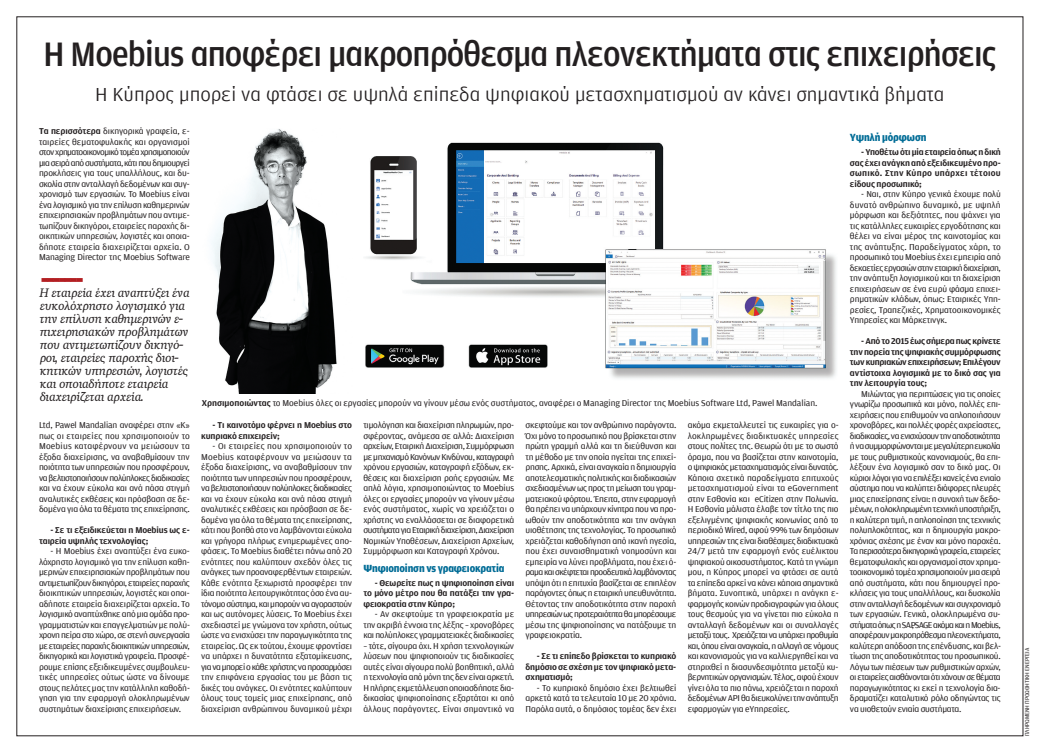
<style>
.page{position:relative;width:1041px;height:753px;background:#fff}
.page>*{position:absolute;margin:0;border:0;box-sizing:border-box;transform-origin:0 0}
.t1{font:700 36px "KAS Amplitude 06 NW Semi";letter-spacing:-.025em;color:#231f20;scale:.95 1}
.t2{font:20px "KAS Amplitude 03 Roman";color:#231f20;scale:1.05 1}
.t3{font:12.3px/13px "KAS Quiosco";letter-spacing:-.01em;color:#231f20;scale:.96 1}
.t4{font:11px "KAS Amplitude 08 NW Heavy";letter-spacing:-.01em;color:#006c96;scale:.95 1}
.t5{font:9px/10.5px "KAS Amplitude 040 Beta";letter-spacing:-.01em;color:#231f20;text-align:justify;scale:1.04 1}
.t6{font:9px/10.5px "KAS Amplitude 07 NW Bold";letter-spacing:-.01em;color:#231f20;text-align:justify;scale:1.04 1}
.t7{font:6px "KAS Amplitude 040 Beta";letter-spacing:-.015em;color:#231f20}
.s1{font-family:"KAS Amplitude 07 NW Bold"}
</style>
<div class="page">
<img style="left:211px;top:129px;width:126px;height:265px">
<img style="left:365px;top:142px;width:471px;height:237px">
<h1 class="t1" style="left:43px;top:43px;width:1004px">H Moebius αποφέρει μακροπρόθεσμα πλεονεκτήματα στις επιχειρήσεις</h1>
<h2 class="t2" style="left:95px;top:88px;width:810px">Η Κύπρος μπορεί να φτάσει σε υψηλά επίπεδα ψηφιακού μετασχηματισμού αν κάνει σημαντικά βήματα</h2>
<p class="t5" style="left:39px;top:126px;width:146px"><span class="s1">Τα περισσότερα</span> δικηγορικά γραφεία, ε&shy;ταιρείες θεματοφυλακής και οργανισμοί στονχρηματοοικονομικότομέαχρησιμοποιούν μιασειράαπόσυστήματα,κάτιπουδημιουργεί προκλήσεις για τους υπαλλήλους, και δυ&shy;σκολίαστηνανταλλαγήδεδομένων καισυγ&shy;χρονισμό των εργασιών. το Moebius είναι έναλογισμικόγιατην επίλυσηκαθημερινών επιχειρησιακών προβλημάτων που αντιμε&shy;τωπίζουν δικηγόροι, εταιρείες παροχής δι&shy;οικητικών υπηρεσιών, λογιστές και οποια&shy;δήποτε εταιρεία διαχειρίζεται αρχεία. ο Managing Director της Moebius Software</p>
<p class="t3" style="left:39px;top:287px;width:158px">H εταιρεία έχει αναπτύξει ένα ευκολόχρηστο λογισμικό για την επίλυση καθημερινών ε&shy;πιχειρησιακών προβλημάτων που αντιμετωπίζουν δικηγό&shy;ροι, εταιρείες παροχής διοι&shy;κητικών υπηρεσιών, λογιστές και οποιαδήποτε εταιρεία διαχειρίζεται αρχεία.</p>
<p class="t5" style="left:39px;top:420px;width:146px">Ltd, Pawel Mandalian αναφέρει στην «κ» πως οι εταιρείες που χρησιμοποιούν το Moebius καταφέρνουν να μειώσουν τα έξοδα διαχείρισης, να αναβαθμίσουν την ποιότητα των υπηρεσιών που προσφέρουν, ναβελτιστοποιήσουνπολύπλοκεςδιαδικασίες και να έχουν εύκολα και ανά πάσα στιγμή αναλυτικές εκθέσεις και πρόσβαση σε δε&shy;δομένα για όλα τα θέματα της επιχείρησης.</p>
<p class="t6" style="left:39px;top:526px;width:146px;text-indent:11px">- Σε τι εξειδικεύεται η Moebius ως ε&shy;ταιρεία υψηλής τεχνολογίας;</p>
<p class="t5" style="left:39px;top:546px;width:146px;text-indent:11px">- H Moebius έχει αναπτύξει ένα ευκο&shy;λόχρηστο λογισμικό για την επίλυση καθη&shy;μερινών επιχειρησιακώνπροβλημάτωνπου αντιμετωπίζουνδικηγόροι,εταιρείεςπαροχής διοικητικών υπηρεσιών, λογιστές και οποι&shy;αδήποτε εταιρεία διαχειρίζεται αρχεία. το λογισμικόαναπτύχθηκεαπόμιαομάδαπρο&shy;γραμματιστών και επαγγελματιών με πολύ&shy;χρονηπείραστοχώρο,σεστενήσυνεργασία μεεταιρείεςπαροχήςδιοικητικώνυπηρεσιών, δικηγορικάκαι λογιστικάγραφεία.προσφέ&shy;ρουμε επίσης εξειδικευμένες συμβουλευ&shy;τικές υπηρεσίες ούτως ώστε να δίνουμε στους πελάτες μας την κατάλληλη καθοδή&shy;γηση για την εφαρμογή ολοκληρωμένων συστημάτων διαχείρισης επιχειρήσεων.</p>
<p class="t5" style="left:202px;top:398px;width:593px"><span class="s1">Χρησιμοποιώντας</span> το Moebius όλες οι εργασίες μπορούν να γίνουν μέσω ενός συστήματος, αναφέρει ο Managing Director της Moebius Software Ltd, Pawel Mandalian.</p>
<p class="t6" style="left:201px;top:421px;width:146px;text-indent:11px">- Τι καινοτόμο φέρνει η Moebius στο κυπριακό επιχειρείν;</p>
<p class="t5" style="left:201px;top:441px;width:146px;text-indent:11px">- οι εταιρείες που χρησιμοποιούν το Moebius καταφέρνουν να μειώσουν τα έξοδα διαχείρισης, να αναβαθμίσουν την ποιότητα των υπηρεσιών που προσφέρουν, ναβελτιστοποιήσουνπολύπλοκεςδιαδικασίες και να έχουν εύκολα και ανά πάσα στιγμή αναλυτικές εκθέσεις και πρόσβαση σε δε&shy;δομένα για όλα τα θέματα της επιχείρησης, κάτι που βοηθά στο να λαμβάνονται εύκολα και γρήγορα πλήρως ενημερωμένες απο&shy;φάσεις. το Moebius διαθέτει πάνω από 20 ενότητες που καλύπτουν σχεδόν όλες τις ανάγκες των προαναφερθέντων εταιρειών. κάθε ενότητα ξεχωριστά προσφέρει την ίδια ποιότητα λειτουργικότητας όσο ένα αυ&shy;τόνομοσύστημα,καιμπορούννααγοραστούν και ως αυτόνομες λύσεις. το Moebius έχει σχεδιαστεί με γνώμονα τον χρήστη, ούτως ώστε να ενισχύσειτην παραγωγικότητα της εταιρείας.ως εκ τούτου, έχουμεφροντίσει να υπάρχει η δυνατότητα εξατομίκευσης, γιαναμπορείοκάθεχρήστηςναπροσαρμόσει την επιφάνεια εργασίας του με βάση τις δικές του ανάγκες. οι ενότητες καλύπτουν όλους τους τομείς μιας επιχείρησης, από διαχείριση ανθρώπινου δυναμικού μέχρι</p>
<p class="t5" style="left:363px;top:420px;width:146px">τιμολόγηση και διαχείριση πληρωμών, προ&shy;σφέροντας, ανάμεσα σε αλλά: Διαχείριση αρχείων,εταιρικήΔιαχείριση,Συμμόρφωση μεμηχανισμόκανόνωνκινδύνου,καταγραφή χρόνου εργασιών, καταγραφή εξόδων, εκ&shy;θέσεις και διαχείριση ροής εργασιών. με απλά λόγια, χρησιμοποιώντας το Moebius όλες οι εργασίες μπορούν να γίνουν μέσω ενός συστήματος, χωρίς να χρειάζεται ο χρήστης να εναλλάσσεται σε διαφορετικά συστήματαγιαεταιρικήδιαχείριση,Διαχείριση νομικών Υποθέσεων, Διαχείριση αρχείων, Συμμόρφωση και καταγραφή Χρόνου.</p>
<p class="t4" style="left:363px;top:565px;width:150px">Ψηφιοποίηση vs γραφειοκρατία</p>
<p class="t6" style="left:363px;top:578px;width:146px;text-indent:11px">- Θεωρείτε πως η ψηφιοποίηση είναι το μόνο μέτρο που θα πατάξει την γρα&shy;φειοκρατία στην Κύπρο;</p>
<p class="t5" style="left:363px;top:609px;width:146px;text-indent:11px">- αν σκεφτούμε τη γραφειοκρατία με την ακριβή έννοια της λέξης – χρονοβόρες καιπολύπλοκες γραμματειακές διαδικασίες</p>
<p class="t5" style="left:363px;top:641px;width:146px">– τότε, σίγουρα όχι. η χρήση τεχνολογικών λύσεων που ψηφιοποιούν τις διαδικασίες αυτές είναι σίγουρα πολύ βοηθητική, αλλά ητεχνολογίααπόμόνητηςδενείναιαρκετή. ηπλήρης εκμετάλλευσηοποιασδήποτεδια&shy;δικασίας ψηφιοποίησης εξαρτάται κι από άλλους παράγοντες. είναι σημαντικό να</p>
<p class="t5" style="left:525px;top:420px;width:146px">σκεφτούμε και τον ανθρώπινο παράγοντα.<br>Όχι μόνο το προσωπικό που βρίσκεται στην πρώτη γραμμή αλλά και τη διεύθυνση και τη μέθοδο με την οποία ηγείται της επιχεί&shy;ρησης.αρχικά, είναιαναγκαίαηδημιουργία αποτελεσματικήςπολιτικής και διαδικασιών σχεδιασμένωνωςπρος τημείωσητουγραμ&shy;ματειακούφόρτου. Έπειτα, στην εφαρμογή θαπρέπει ναυπάρχουν κίνητραπουναπρο&shy;ωθούν την αποδοτικότητα και την ανάγκη υιοθέτησης της τεχνολογίας. το προσωπικό χρειάζεται καθοδήγηση από ικανή ηγεσία, που έχει συναισθηματική νοημοσύνη και εμπειρία να λύνει προβλήματα, που έχει ό&shy;ραμακαισκέφτεταιπροοδευτικάλαμβάνοντας υπόψηότιηεπιτυχίαβασίζεται σε επιπλέον παράγοντεςόπωςηεταιρικήυπευθυνότητα. θέτοντας την αποδοτικότητα στην παροχή υπηρεσιώνωςπροτεραιότηταθαμπορέσουμε μέσω της ψηφιοποίησης να πατάξουμε τη γραφειοκρατία.</p>
<p class="t6" style="left:525px;top:652px;width:146px;text-indent:11px">- Σε τι επίπεδο βρίσκεται το κυπριακό δημόσιο σε σχέση με τονψηφιακό μετα&shy;σχηματισμό;</p>
<p class="t5" style="left:525px;top:683px;width:146px;text-indent:11px">- το κυπριακό δημόσιο έχει βελτιωθεί αρκετά κατά τα τελευταία 10 με 20 χρόνια. παρόλα αυτά, ο δημόσιος τομέας δεν έχει</p>
<p class="t5" style="left:687px;top:420px;width:146px">ακόμα εκμεταλλευτεί τις ευκαιρίες για ο&shy;λοκληρωμένες διαδικτυακές υπηρεσίες στους πολίτες της. θεωρώ ότι με το σωστό όραμα, που να βασίζεται στην καινοτομία, οψηφιακόςμετασχηματισμόςείναιδυνατός. κάποια σχετικά παραδείγματα επιτυχούς μετασχηματισμού είναι τα eGovernment στην εσθονία και eCitizen στην πολωνία. η εσθονία μάλιστα έλαβε τον τίτλο της πιο εξελιγμένης ψηφιακής κοινωνίας από το περιοδικόWired, αφού 99%των δημόσιων υπηρεσιών τηςείναιδιαθέσιμεςδιαδικτυακά 24/7 μετά την εφαρμογή ενός ευέλικτου ψηφιακού οικοσυστήματος.κατά τη γνώμη μου, η κύπρος μπορεί να φτάσει σε αυτά ταεπίπεδααρκεί νακάνει κάποιασημαντικά βήματα. Συνοπτικά, υπάρχει η ανάγκη ε&shy;φαρμογής κοινώνπροδιαγραφών γιαόλους τους θεσμούς για να γίνεται πιο εύκολα η ανταλλαγή δεδομένων και οι συναλλαγές μεταξύτους. Χρειάζεταιναυπάρχειπροθυμία και,όπουείναιαναγκαία,ηαλλαγήσενόμους και κανονισμούς για να καλλιεργηθεί και να στηριχθεί η διασυνδεσιμότητα μεταξύ κυ&shy;βερνητικώνοργανισμών.τέλος,αφούέχουν γίνει όλα τα πιο πάνω, χρειάζεται η παροχή δεδομένωνAPIθαδιευκολύνειτηνανάπτυξη εφαρμογών για eΥπηρεσίες.</p>
<p class="t4" style="left:849px;top:133px;width:82px">Υψηλή μόρφωση</p>
<p class="t6" style="left:849px;top:148px;width:146px;text-indent:11px">-Υποθέτωότιμίαεταιρείαόπωςηδική σας έχειανάγκηαπό εξειδικευμένοπρο&shy;σωπικό. Στην Κύπρο υπάρχει τέτοιου είδους προσωπικό;</p>
<p class="t5" style="left:849px;top:189px;width:146px;text-indent:11px">- ναι, στην κύπρο γενικά έχουμε πολύ δυνατό ανθρώπινο δυναμικό, με υψηλή μόρφωση και δεξιότητες, που ψάχνει για τις κατάλληλες ευκαιρίες εργοδότησης και θέλει να είναι μέρος της καινοτομίας και της ανάπτυξης. παραδείγματος χάρη, το προσωπικό τουMoebius έχει εμπειρία από δεκαετίεςεργασιώνστηνεταιρικήδιαχείριση, την ανάπτυξη λογισμικού καιτη διαχείριση επιχειρήσεων σε ένα ευρύ φάσμα επιχει&shy;ρηματικών κλάδων, όπως: εταιρικές Υπη&shy;ρεσίες, τραπεζικές, Χρηματοοικονομικές Υπηρεσίες και μάρκετινγκ.</p>
<p class="t6" style="left:849px;top:337px;width:146px;text-indent:11px">-Απότο2015έωςσήμεραπωςκρίνετε τηνπορείατηςψηφιακήςσυμμόρφωσης τωνκυπριακώνεπιχειρήσεων;Επιλέγουν αντίστοιχα λογισμικά με το δικό σας για την λειτουργία τους;</p>
<p class="t5" style="left:849px;top:389px;width:147px;text-indent:11px">μιλώντας για περιπτώσεις για τις οποίες γνωρίζω προσωπικά και μόνο, πολλές επι&shy;χειρήσεις που επιθυμούν να απλοποιήσουν χρονοβόρες,καιπολλέςφορέςαχρείαστες, διαδικασίες,ναενισχύσουντηναποδοτικότητα ήνασυμμορφώνονταιμεμεγαλύτερηευκολία με τους ρυθμιστικούς κανονισμούς, θα επι&shy;λέξουν ένα λογισμικό σαν το δικό μας. οι κύριοιλόγοιγιαναεπιλέξεικανείςέναενιαίο σύστημαπουνακαλύπτειδιάφορεςπλευρές μιας επιχείρησης είναι: η συνοχή των δεδο&shy;μένων,ηολοκληρωμένητεχνικήυποστήριξη, ηκαλύτερητιμή,ηαπλοποίησητης τεχνικής πολυπλοκότητας, και η δημιουργία μακρο&shy;χρόνιας σχέσης με έναν και μόνο παροχέα. ταπερισσότεραδικηγορικάγραφεία,εταιρείες θεματοφυλακήςκαιοργανισμοίστονχρημα&shy;τοοικονομικότομέαχρησιμοποιούνμιασειρά από συστήματα, κάτι που δημιουργεί προ&shy;κλήσεις για τους υπαλλήλους, και δυσκολία στηνανταλλαγήδεδομένωνκαισυγχρονισμό των εργασιών. γενικά, ολοκληρωμένα συ&shy;στήματαόπωςηSAP,SAGEακόμακαιηMoebius, αποφέρουνμακροπρόθεσμαπλεονεκτήματα, καλύτερηαπόδοσητηςεπένδυσης,καιβελ&shy;τίωσητηςαποδοτικότητας τουπροσωπικού. λόγωτωνπιέσεων τωνρυθμιστικώναρχών, οιεταιρείεςαισθάνονταιότιχάνουνσεθέματα παραγωγικότητας κι εκεί η τεχνολογία δια&shy;δραματίζει καταλυτικό ρόλο οδηγώντας τις να υιοθετούν ενιαία συστήματα.</p>
<p class="t7" style="left:1024px;top:736px;width:90px;rotate:-90deg">πληρωμενη προωθητικη ενεργεια</p>
</div>
